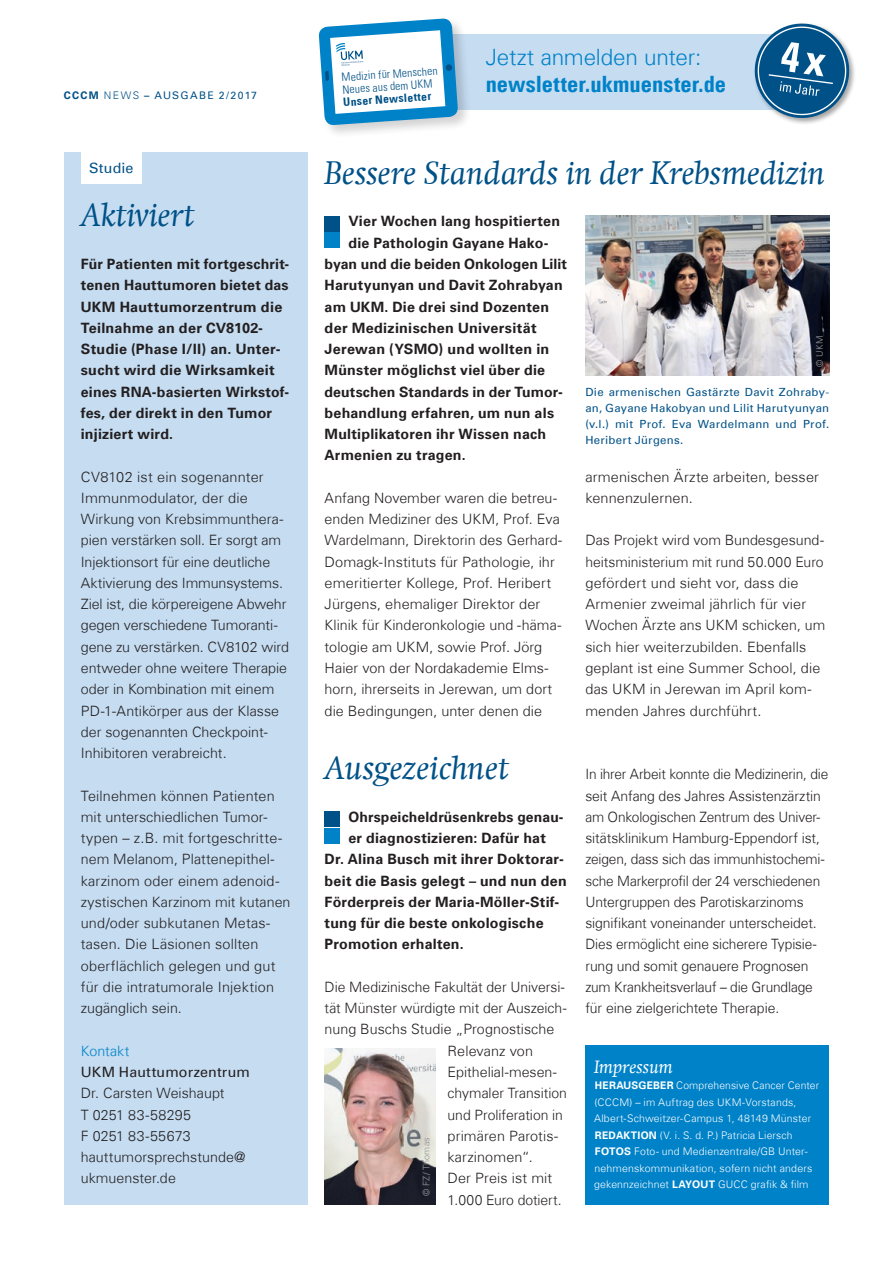
<style>
.page{position:relative;width:893px;height:1263px;background:#fff}
.page>*{position:absolute;margin:0;border:0;box-sizing:border-box;transform-origin:0 0}
.Headline_2{font:italic 33px "Swift Com";color:#005187}
.Titel_Headline{font:22.5px "Univers Com 67 Bold Cond";letter-spacing:.005em;color:#0082c8}
.Fließtext{font:300 22.5px "Univers Com 45";letter-spacing:-.01em;color:#0082c8}
.Impressum_Titel{font:italic 18px "Swift Com";letter-spacing:-.005em;color:#fff}
.Fließtext-2{font:300 14.25px/21.3px "Univers Com 45";color:#231f20}
.Einleitung{font:700 14.25px/21.3px "Univers Com 65";letter-spacing:.015em;color:#231f20}
.Fließtext-3{font:300 14.25px/21.3px "Univers Com 45";color:#231f20;scale:.96 1}
.Fließtext-4{font:14.25px "Univers Com 55 Roman";letter-spacing:.01em;color:#231f20}
.Fließtext-5{font:300 14.25px "Univers Com 45";letter-spacing:.025em;color:#231f20}
.Fließtext-6{font:300 14.25px "Univers Com 45";letter-spacing:.02em;color:#231f20}
.Fließtext-7{font:300 14.25px "Univers Com 45";color:#0082c8}
.Einleitung-2{font:14.25px "Univers Com 55 Roman";letter-spacing:.01em;color:#005187}
.Titel_Headline-2{font:11.55px "Univers Com 47 Light Cond";color:#005187}
.Titel_Headline-3{font:11.55px "Univers Com 67 Bold Cond";color:#005187}
.BU{font:11.25px/15.9px "Univers Com 55 Roman";letter-spacing:.025em;color:#005187;text-align:justify}
.Impressum{font:300 10.5px/16.5px "Univers Com 45";letter-spacing:.015em;color:#fff}
.t1{font:10.5px "Univers Com 55 Roman";letter-spacing:.12em;color:#005187}
.Fließtext-8{font:300 9px "Univers Com 45";letter-spacing:.025em;color:#9d9fa2}
.s1{font-family:"Univers Com 65";font-weight:700}
.s2{font-family:"Univers Com 45";font-weight:300}
.s3{color:#939598}
.s4{color:#8a8c8f}
</style>
<div class="page">
<div style="left:585px;top:1045px;width:244px;height:159px;background:#0082c8"></div>
<div style="left:64px;top:152px;width:244px;height:1052px;background:#c5dcf1"></div>
<div style="left:325px;top:811px;width:15px;height:16px;background:#005187"></div>
<div style="left:325px;top:828px;width:15px;height:15px;background:#0082c8"></div>
<div style="left:81px;top:152px;width:61px;height:32px;background:#fff"></div>
<div style="left:329px;top:35px;width:492px;height:75px;background:#c5dcf1"></div>
<div style="left:317px;top:17px;width:155px;height:122px;background:#231f20;opacity:.2"></div>
<svg style="left:318px;top:18px;width:140px;height:108px;background:#aad3ea"></svg>
<div style="left:753px;top:22px;width:104px;height:103px;background:#231f20;opacity:.4"></div>
<svg style="left:752px;top:22px;width:100px;height:99px"></svg>
<div style="left:325px;top:216px;width:15px;height:15px;background:#005187"></div>
<div style="left:325px;top:233px;width:15px;height:15px;background:#0082c8"></div>
<img style="left:585px;top:216px;width:244px;height:159px">
<img style="left:325px;top:1049px;width:110px;height:155px">
<p class="t1" style="left:64px;top:89px;width:195px"><span class="s1">CCCM</span> <span class="s2">NEWS</span> <span class="s1">–</span> AUSGABE 2/2017</p>
<p class="Einleitung-2" style="left:89px;top:159px;width:46px">Studie</p>
<p class="Headline_2" style="left:81px;top:196px;width:115px">Aktiviert</p>
<p class="Einleitung" style="left:81px;top:253px;width:210px">Für Patienten mit fortgeschrit&shy;tenen Hauttumoren bietet das<br>UKM Hauttumorzentrum die<br>Teilnahme an der CV8102-<br>Studie (Phase I/II) an. Unter&shy;sucht wird die Wirksamkeit eines RNA-basierten Wirkstof&shy;fes, der direkt in den Tumor injiziert wird.</p>
<p class="Fließtext-2" style="left:81px;top:466px;width:210px">CV8102 ist ein sogenannter<br>Immunmodulator, der die<br>Wirkung von Krebsimmunthera&shy;pien verstärken soll. Er sorgt am<br>Injektionsort für eine deutliche<br>Aktivierung des Immunsystems.<br>Ziel ist, die körpereigene Abwehr gegen verschiedene Tumoranti&shy;gene zu verstärken. CV8102 wird entweder ohne weitere Therapie oder in Kombination mit einem<br>PD-1-Antikörper aus der Klasse der sogenannten Checkpoint-<br>Inhibitoren verabreicht.</p>
<p class="Fließtext-2" style="left:81px;top:785px;width:203px">Teilnehmen können Patienten mit unterschiedlichen Tumor&shy;typen – z.B. mit fortgeschritte&shy;nem Melanom, Plattenepithel&shy;karzinom oder einem adenoid-</p>
<p class="Fließtext-2" style="left:81px;top:891px;width:211px">zystischen Karzinom mit kutanen und/oder subkutanen Metas&shy;tasen. Die Läsionen sollten oberflächlich gelegen und gut für die intratumorale Injektion zugänglich sein.</p>
<p class="Fließtext-7" style="left:81px;top:1042px;width:50px">Kontakt</p>
<p class="Fließtext-4" style="left:81px;top:1063px;width:171px">UKM Hauttumorzentrum</p>
<p class="Fließtext-2" style="left:81px;top:1082px;width:145px">Dr. Carsten Weishaupt</p>
<p class="Fließtext-5" style="left:81px;top:1106px;width:112px">T 0251 83-58295</p>
<p class="Fließtext-6" style="left:81px;top:1127px;width:112px">F 0251 83-55673</p>
<p class="Fließtext-2" style="left:81px;top:1146px;width:166px">hauttumorsprechstunde@ ukmuenster.de</p>
<p class="Titel_Headline-2" style="left:341px;top:70px;width:98px;rotate:-4deg">Medizin für Menschen</p>
<p class="Titel_Headline-2" style="left:342px;top:83px;width:92px;rotate:-4deg">Neues aus dem UKM</p>
<p class="Titel_Headline-3" style="left:343px;top:95px;width:90px;rotate:-4deg">Unser Newsletter</p>
<p class="Fließtext" style="left:486px;top:44px;width:217px">Jetzt anmelden unter:</p>
<p class="Titel_Headline" style="left:486px;top:71px;width:242px">newsletter.ukmuenster.de</p>
<p class="Headline_2" style="left:325px;top:153px;width:502px">Bessere Standards in der Krebsmedizin</p>
<p class="Einleitung" style="left:348px;top:211px;width:213px">Vier Wochen lang hospitierten</p>
<p class="Einleitung" style="left:348px;top:232px;width:202px">die Pathologin Gayane Hako-</p>
<p class="Einleitung" style="left:325px;top:253px;width:244px">byan und die beiden Onkologen Lilit</p>
<p class="Einleitung" style="left:325px;top:275px;width:240px">Harutyunyan und Davit Zohrabyan</p>
<p class="Einleitung" style="left:325px;top:296px;width:226px">am UKM. Die drei sind Dozenten</p>
<p class="Einleitung" style="left:325px;top:317px;width:214px">der Medizinischen Universität</p>
<p class="Einleitung" style="left:325px;top:338px;width:226px">Jerewan (YSMO) und wollten in</p>
<p class="Einleitung" style="left:325px;top:360px;width:222px">Münster möglichst viel über die</p>
<p class="Einleitung" style="left:325px;top:381px;width:240px">deutschen Standards in der Tumor-</p>
<p class="Einleitung" style="left:325px;top:402px;width:231px">behandlung erfahren, um nun als</p>
<p class="Einleitung" style="left:325px;top:423px;width:223px">Multiplikatoren ihr Wissen nach</p>
<p class="Einleitung" style="left:325px;top:445px;width:143px">Armenien zu tragen.</p>
<p class="Fließtext-2" style="left:325px;top:487px;width:239px">Anfang November waren die betreu&shy;enden Mediziner des UKM, Prof. Eva Wardelmann, Direktorin des Gerhard-Domagk-Instituts für Pathologie, ihr emeritierter Kollege, Prof. Heribert Jürgens, ehemaliger Direktor der Klinik für Kinderonkologie und -häma&shy;tologie am UKM, sowie Prof. Jörg Haier von der Nordakademie Elms&shy;horn, ihrerseits in Jerewan, um dort die Bedingungen, unter denen die</p>
<p class="Headline_2" style="left:325px;top:749px;width:186px">Ausgezeichnet</p>
<p class="Einleitung" style="left:348px;top:806px;width:217px">Ohrspeicheldrüsenkrebs genau-</p>
<p class="Einleitung" style="left:348px;top:827px;width:199px">er diagnostizieren: Dafür hat</p>
<p class="Einleitung" style="left:325px;top:849px;width:241px">Dr. Alina Busch mit ihrer Doktorar-</p>
<p class="Einleitung" style="left:325px;top:870px;width:244px">beit die Basis gelegt – und nun den</p>
<p class="Einleitung" style="left:325px;top:891px;width:236px">Förderpreis der Maria-Möller-Stif-</p>
<p class="Einleitung" style="left:325px;top:912px;width:220px">tung für die beste onkologische</p>
<p class="Einleitung" style="left:325px;top:934px;width:141px">Promotion erhalten.</p>
<p class="Fließtext-2" style="left:325px;top:976px;width:242px">Die Medizinische Fakultät der Universi-</p>
<p class="Fließtext-2" style="left:325px;top:997px;width:244px">tät Münster würdigte mit der Auszeich-</p>
<p class="Fließtext-2" style="left:325px;top:1019px;width:231px">nung Buschs Studie „Prognostische</p>
<p class="Fließtext-2" style="left:448px;top:1040px;width:87px">Relevanz von</p>
<p class="Fließtext-2" style="left:448px;top:1061px;width:111px">Epithelial-mesen-</p>
<p class="Fließtext-2" style="left:448px;top:1082px;width:121px">chymaler Transition</p>
<p class="Fließtext-2" style="left:448px;top:1104px;width:117px">und Proliferation in</p>
<p class="Fließtext-2" style="left:448px;top:1125px;width:112px">primären Parotis-</p>
<p class="Fließtext-2" style="left:448px;top:1146px;width:87px">karzinomen“.</p>
<p class="Fließtext-2" style="left:448px;top:1167px;width:106px">Der Preis ist mit</p>
<p class="Fließtext-2" style="left:448px;top:1189px;width:116px">1.000 Euro dotiert.</p>
<p class="Fließtext-8" style="left:421px;top:1196px;width:60px;rotate:-90deg">© FZ/ T<span class="s3">h</span><span class="s4">omas</span></p>
<p class="Fließtext-8" style="left:814px;top:367px;width:32px;rotate:-90deg">© UKM</p>
<p class="BU" style="left:585px;top:384px;width:245px">Die armenischen Gastärzte Davit Zohraby&shy;an, Gayane Hakobyan und Lilit Harutyunyan (v.l.) mit Prof. Eva Wardelmann und Prof.<br>Heribert Jürgens.</p>
<p class="Fließtext-2" style="left:585px;top:466px;width:235px">armenischen Ärzte arbeiten, besser kennenzulernen.</p>
<p class="Fließtext-2" style="left:585px;top:530px;width:241px">Das Projekt wird vom Bundesgesund&shy;heitsministerium mit rund 50.000 Euro gefördert und sieht vor, dass die Armenier zweimal jährlich für vier Wochen Ärzte ans UKM schicken, um sich hier weiterzubilden. Ebenfalls geplant ist eine Summer School, die das UKM in Jerewan im April kom&shy;menden Jahres durchführt.</p>
<p class="Fließtext-3" style="left:585px;top:763px;width:255px">In ihrer Arbeit konnte die Medizinerin, die seit Anfang des Jahres Assistenzärztin am Onkologischen Zentrum des Univer&shy;sitätsklinikum Hamburg-Eppendorf ist, zeigen, dass sich das immunhistochemi&shy;sche Markerprofil der 24 verschiedenen Untergruppen des Parotiskarzinoms signifikant voneinander unterscheidet.<br>Dies ermöglicht eine sicherere Typisie&shy;rung und somit genauere Prognosen zum Krankheitsverlauf – die Grundlage für eine zielgerichtete Therapie.</p>
<p class="Impressum_Titel" style="left:594px;top:1056px;width:80px">Impressum</p>
<p class="Impressum" style="left:594px;top:1077px;width:226px"><span class="s1">HERAUSGEBER</span> Comprehensive Cancer Center (CCCM) – im Auftrag des UKM-Vorstands, Albert-Schweitzer-Campus 1, 48149 Münster <span class="s1">REDAKTION</span> (V. i. S. d. P.) Patricia Liersch <span class="s1">FOTOS</span> Foto- und Medienzentrale/GB Unter&shy;nehmenskommunikation, sofern nicht anders gekennzeichnet <span class="s1">LAYOUT</span> GUCC grafik &amp; film</p>
</div>
